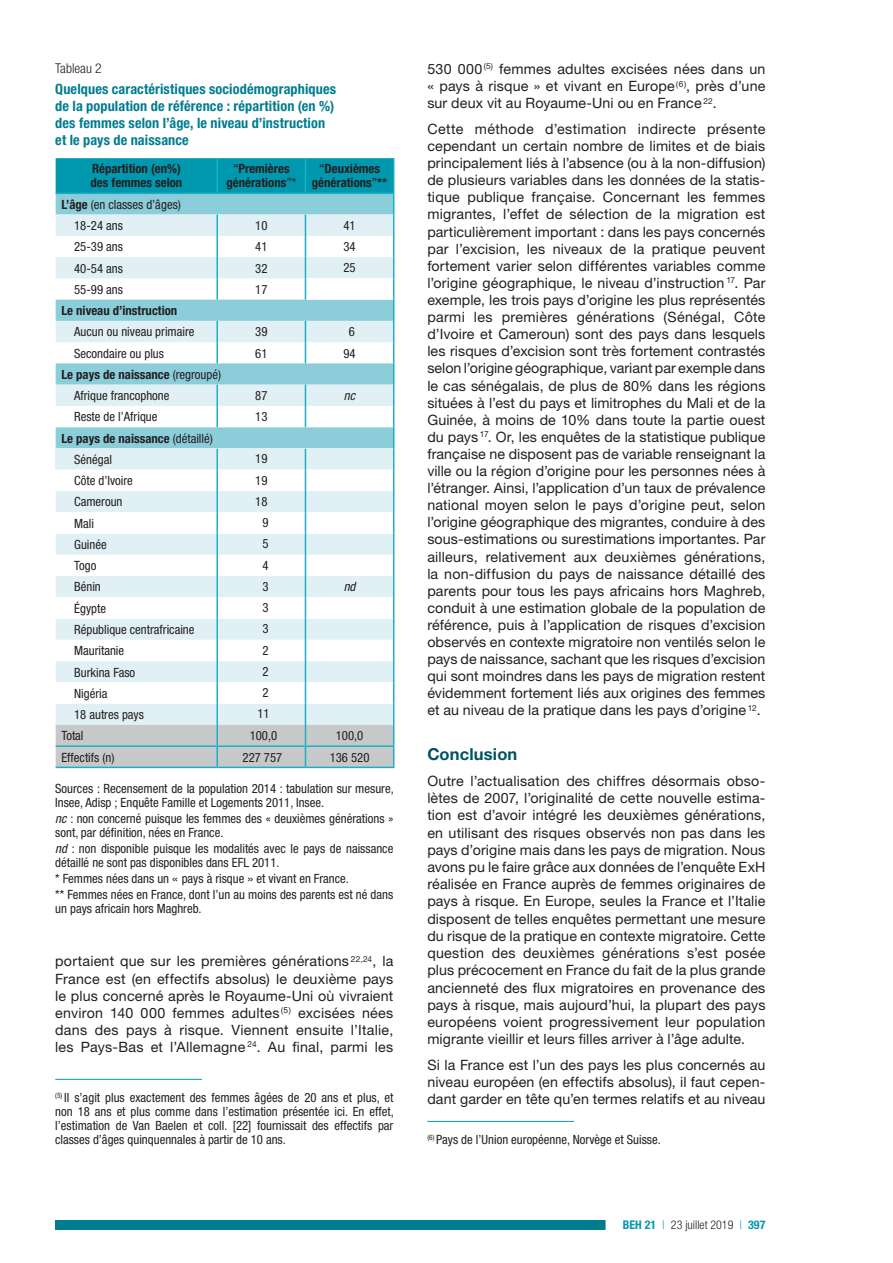
<style>
.page{position:relative;width:893px;height:1263px;background:#fff}
.page>*{position:absolute;margin:0;border:0;box-sizing:border-box;transform-origin:0 0}
.t1{font:700 16.5px "Helvetica Neue LT Std";letter-spacing:.01em;color:#005260}
.t2{font:14.25px/17.1px "Helvetica Neue LT Std";letter-spacing:.01em;color:#231f20;text-align:justify}
.t3{font:700 condensed 14.25px/17.1px "Helvetica Neue LT Std";letter-spacing:.01em;color:#007c8f}
.t4{font:300 condensed 13.5px "Helvetica Neue LT Std";color:#231f20}
.t5{font:condensed 12.75px/14.1px "Helvetica Neue LT Std";color:#231f20}
.t6{font:700 condensed 12.75px/14px "Helvetica Neue LT Std";color:#231f20}
.t7{font:italic condensed 12.75px "Helvetica Neue LT Std";color:#231f20}
.t8{font:300 condensed 12px "Helvetica Neue LT Std";color:#231f20}
.s1{font-weight:400;font-stretch:normal}
.s2{font-weight:400}
.s3{font-weight:700}
.s4{font-style:italic}
.s5{font-stretch:normal}
.s6{font-weight:700;color:#0098af}
.s7{color:#0098af}
</style>
<div class="page">
<div style="left:55px;top:1220px;width:596px;height:10px;background:#007c8f"></div>
<div style="left:606px;top:1219px;width:177px;height:12px;background:#fff"></div>
<hr style="left:55px;top:1079px;width:147px;height:1px;background:#0098af">
<hr style="left:427px;top:1121px;width:147px;height:1px;background:#0098af">
<hr style="left:56px;top:767px;width:161px;height:1px;background:#1aafc4">
<hr style="left:217px;top:767px;width:88px;height:1px;background:#1aafc4">
<hr style="left:305px;top:767px;width:89px;height:1px;background:#1aafc4">
<svg style="left:55px;top:158px;width:339px;height:609px"></svg>
<p class="t4" style="left:55px;top:60px;width:48px">Tableau 2</p>
<p class="t3" style="left:55px;top:80px;width:282px">Quelques caractéristiques sociodémographiques de la population de référence : répartition (en %) des femmes selon l’âge, le niveau d’instruction et le pays de naissance</p>
<p class="t6" style="left:91px;top:162px;width:93px">Répartition (en%) des femmes selon</p>
<p class="t6" style="left:226px;top:162px;width:71px;text-align:center"><span class="s1">“</span>Premières générations<span class="s1">”</span><span class="s2">*</span></p>
<p class="t6" style="left:312px;top:162px;width:77px;text-align:center"><span class="s1">“</span>Deuxièmes générations<span class="s1">”</span>**</p>
<p class="t5" style="left:74px;top:194px;width:108px;line-height:21.3px;text-indent:-13px"><span class="s3">L’âge</span> (en classes d’âges)<br>18-24 ans</p>
<p class="t5" style="left:255px;top:218px;width:14px">10</p>
<p class="t5" style="left:343px;top:218px;width:14px">41</p>
<p class="t5" style="left:74px;top:240px;width:50px">25-39 ans</p>
<p class="t5" style="left:255px;top:240px;width:14px">41</p>
<p class="t5" style="left:343px;top:239px;width:14px">34</p>
<p class="t5" style="left:74px;top:261px;width:50px">40-54 ans</p>
<p class="t5" style="left:255px;top:261px;width:14px">32</p>
<p class="t5" style="left:343px;top:261px;width:14px">25</p>
<p class="t5" style="left:74px;top:282px;width:50px">55-99 ans</p>
<p class="t5" style="left:255px;top:282px;width:14px">17</p>
<p class="t6" style="left:61px;top:303px;width:117px">Le niveau d’instruction</p>
<p class="t5" style="left:74px;top:325px;width:122px">Aucun ou niveau primaire</p>
<p class="t5" style="left:255px;top:325px;width:14px">39</p>
<p class="t5" style="left:349px;top:325px;width:8px">6</p>
<p class="t5" style="left:74px;top:346px;width:91px">Secondaire ou plus</p>
<p class="t5" style="left:255px;top:346px;width:14px">61</p>
<p class="t5" style="left:343px;top:346px;width:14px">94</p>
<p class="t5" style="left:74px;top:364px;width:148px;line-height:21.3px;text-indent:-13px"><span class="s3">Le pays de naissance</span> (regroupé)<br>Afrique francophone</p>
<p class="t5" style="left:255px;top:388px;width:14px">87</p>
<p class="t7" style="left:344px;top:388px;width:13px">nc</p>
<p class="t5" style="left:74px;top:410px;width:85px">Reste de l’Afrique</p>
<p class="t5" style="left:255px;top:410px;width:14px">13</p>
<p class="t6" style="left:74px;top:427px;width:140px;line-height:21.3px;text-indent:-13px">Le pays de naissance <span class="s2">(détaillé)<br>Sénégal</span></p>
<p class="t5" style="left:255px;top:452px;width:14px">19</p>
<p class="t5" style="left:74px;top:473px;width:60px">Côte d’Ivoire</p>
<p class="t5" style="left:255px;top:473px;width:14px">19</p>
<p class="t5" style="left:74px;top:495px;width:50px">Cameroun</p>
<p class="t5" style="left:255px;top:494px;width:14px">18</p>
<p class="t5" style="left:74px;top:516px;width:21px">Mali</p>
<p class="t5" style="left:263px;top:515px;width:8px">9</p>
<p class="t5" style="left:74px;top:537px;width:34px">Guinée</p>
<p class="t5" style="left:263px;top:537px;width:8px">5</p>
<p class="t5" style="left:74px;top:559px;width:24px">Togo</p>
<p class="t5" style="left:263px;top:558px;width:8px">4</p>
<p class="t5" style="left:74px;top:580px;width:28px">Bénin</p>
<p class="t5" style="left:263px;top:579px;width:8px">3</p>
<p class="t7" style="left:344px;top:579px;width:13px">nd</p>
<p class="t5" style="left:74px;top:601px;width:33px">Égypte</p>
<p class="t5" style="left:263px;top:600px;width:8px">3</p>
<p class="t5" style="left:74px;top:622px;width:122px">République centrafricaine</p>
<p class="t5" style="left:263px;top:622px;width:8px">3</p>
<p class="t5" style="left:74px;top:644px;width:52px">Mauritanie</p>
<p class="t5" style="left:263px;top:643px;width:8px">2</p>
<p class="t5" style="left:74px;top:665px;width:63px">Burkina Faso</p>
<p class="t5" style="left:263px;top:664px;width:8px">2</p>
<p class="t5" style="left:74px;top:686px;width:35px">Nigéria</p>
<p class="t5" style="left:263px;top:685px;width:8px">2</p>
<p class="t5" style="left:74px;top:707px;width:71px">18 autres pays</p>
<p class="t5" style="left:257px;top:707px;width:14px">11</p>
<p class="t5" style="left:61px;top:729px;width:24px">Total</p>
<p class="t5" style="left:250px;top:729px;width:29px">100,0</p>
<p class="t5" style="left:336px;top:729px;width:29px">100,0</p>
<p class="t5" style="left:61px;top:750px;width:55px">Effectifs (n)</p>
<p class="t5" style="left:243px;top:750px;width:41px">227 757</p>
<p class="t5" style="left:330px;top:750px;width:41px">136 520</p>
<p class="t5" style="left:55px;top:781px;width:340px">Sources : Recensement de la population 2014 : tabulation sur mesure,<br>Insee, Adisp ; Enquête Famille et Logements 2011, Insee.</p>
<p class="t5" style="left:55px;top:811px;width:340px"><span class="s4">nc</span> : non concerné puisque les femmes des « deuxièmes générations » sont, par définition, nées en France.</p>
<p class="t5" style="left:55px;top:841px;width:340px"><span class="s4">nd</span> : non disponible puisque les modalités avec le pays de naissance détaillé ne sont pas disponibles dans EFL 2011.</p>
<p class="t5" style="left:55px;top:870px;width:339px;line-height:16.2px">* Femmes nées dans un <span class="s5">«</span> pays à risque <span class="s5">»</span> et vivant en France.<br>** Femmes nées en France, dont l’un au moins des parents est né dans</p>
<p class="t5" style="left:55px;top:902px;width:148px">un pays africain hors Maghreb.</p>
<p class="t2" style="left:55px;top:953px;width:340px">portaient que sur les premières générations <sup>22,24</sup>, la France est (en effectifs absolus) le deuxième pays le plus concerné après le Royaume-Uni où vivraient environ 140 000 femmes adultes<sup>(5)</sup> excisées nées dans des pays à risque. Viennent ensuite l’Italie, les Pays-Bas et l’Allemagne <sup>24</sup>. Au final, parmi les</p>
<p class="t5" style="left:55px;top:1090px;width:340px;text-align:justify"><sup>(5)</sup> Il s’agit plus exactement des femmes âgées de 20 ans et plus, et non 18 ans et plus comme dans l’estimation présentée ici. En effet, l’estimation de Van Baelen et coll. [22] fournissait des effectifs par classes d’âges quinquennales à partir de 10 ans.</p>
<p class="t2" style="left:427px;top:60px;width:340px">530 000<sup>(5)</sup> femmes adultes excisées nées dans un « pays à risque » et vivant en Europe<sup>(6)</sup>, près d’une sur deux vit au Royaume-Uni ou en France <sup>22</sup>.</p>
<p class="t2" style="left:427px;top:120px;width:340px">Cette méthode d’estimation indirecte présente cependant un certain nombre de limites et de biais principalement liés à l’absence (ou à la non-diffusion) de plusieurs variables dans les données de la statis&shy;tique publique française. Concernant les femmes migrantes, l’effet de sélection de la migration est particulièrement important : dans les pays concernés par l’excision, les niveaux de la pratique peuvent fortement varier selon différentes variables comme l’origine géographique, le niveau d’instruction <sup>17</sup>. Par exemple, les trois pays d’origine les plus représentés parmi les premières générations (Sénégal, Côte d’Ivoire et Cameroun) sont des pays dans lesquels les risques d’excision sont très fortement contrastés selon l’origine géographique, variant par exemple dans le cas sénégalais, de plus de 80% dans les régions situées à l’est du pays et limitrophes du Mali et de la Guinée, à moins de 10% dans toute la partie ouest du pays <sup>17</sup>. Or, les enquêtes de la statistique publique française ne disposent pas de variable renseignant la ville ou la région d’origine pour les personnes nées à l’étranger. Ainsi, l’application d’un taux de prévalence national moyen selon le pays d’origine peut, selon l’origine géographique des migrantes, conduire à des sous-estimations ou surestimations importantes. Par ailleurs, relativement aux deuxièmes générations, la non-diffusion du pays de naissance détaillé des parents pour tous les pays africains hors Maghreb, conduit à une estimation globale de la population de référence, puis à l’application de risques d’excision observés en contexte migratoire non ventilés selon le pays de naissance, sachant que les risques d’excision qui sont moindres dans les pays de migration restent évidemment fortement liés aux origines des femmes et au niveau de la pratique dans les pays d’origine <sup>12</sup>.</p>
<p class="t1" style="left:427px;top:744px;width:91px">Conclusion</p>
<p class="t2" style="left:427px;top:772px;width:340px">Outre l’actualisation des chiffres désormais obso&shy;lètes de 2007, l’originalité de cette nouvelle estima&shy;tion est d’avoir intégré les deuxièmes générations, en utilisant des risques observés non pas dans les pays d’origine mais dans les pays de migration. Nous avons pu le faire grâce aux données de l’enquête ExH réalisée en France auprès de femmes originaires de pays à risque. En Europe, seules la France et l’Italie disposent de telles enquêtes permettant une mesure du risque de la pratique en contexte migratoire. Cette question des deuxièmes générations s’est posée plus précocement en France du fait de la plus grande ancienneté des flux migratoires en provenance des pays à risque, mais aujourd’hui, la plupart des pays européens voient progressivement leur population migrante vieillir et leurs filles arriver à l’âge adulte.</p>
<p class="t2" style="left:427px;top:1056px;width:340px">Si la France est l’un des pays les plus concernés au niveau européen (en effectifs absolus), il faut cepen&shy;dant garder en tête qu’en termes relatifs et au niveau</p>
<p class="t5" style="left:427px;top:1132px;width:235px"><sup>(6)</sup> Pays de l’Union européenne, Norvège et Suisse.</p>
<p class="t8" style="left:623px;top:1218px;width:144px"><span class="s6">BEH 21</span> <span class="s7">|</span> 23 juillet 2019 <span class="s7">|</span> <span class="s6">397</span></p>
</div>
